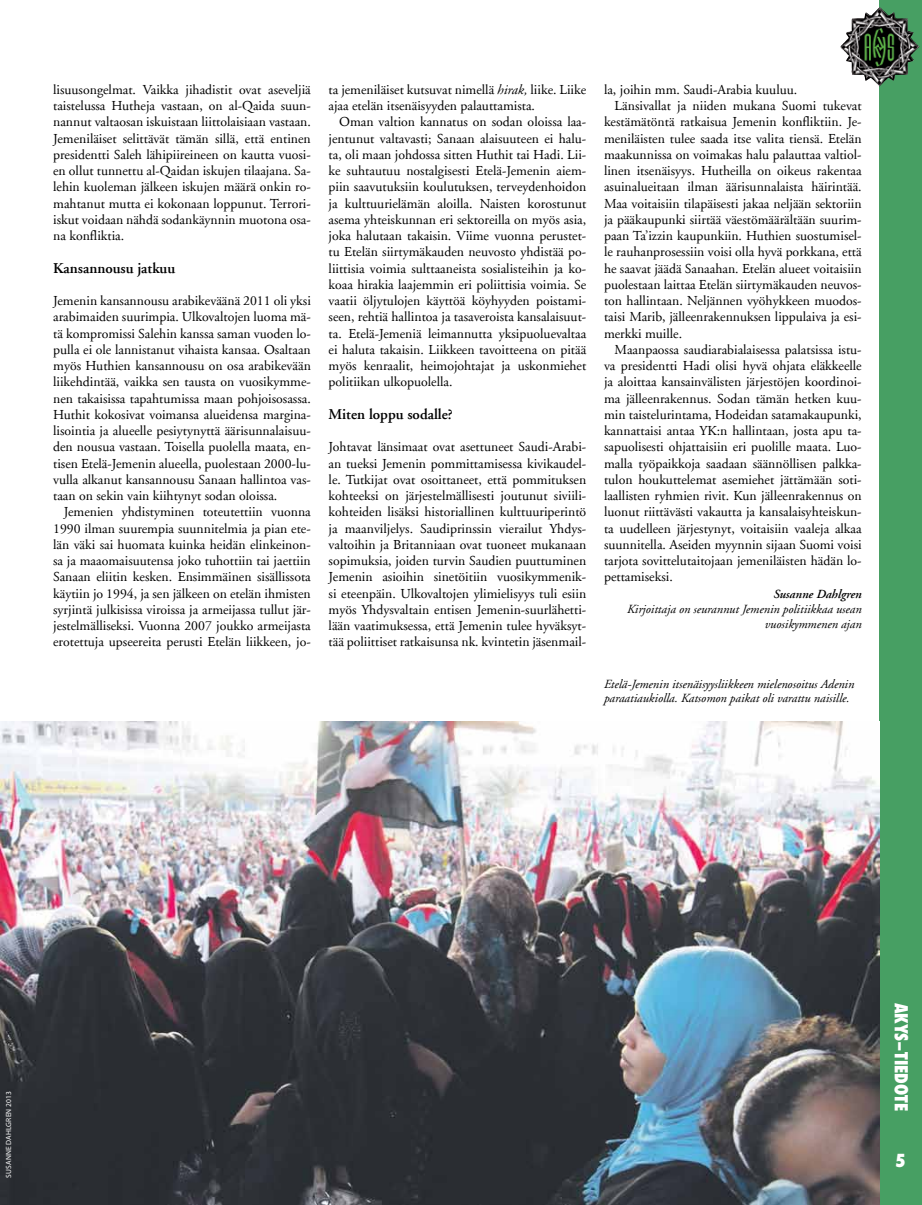
<style>
.page{position:relative;width:922px;height:1205px;background:#fff}
.page>*{position:absolute;margin:0;border:0;box-sizing:border-box;transform-origin:0 0}
.t1{font:800 condensed 17.5px "Futura";color:#fff}
.t2{font:600 15px "Adobe Garamond LT";color:#000}
.t3{font:13.75px/16.2px "Adobe Garamond LT";color:#000;text-align:justify}
.t4{font:italic 12.5px/15px "Adobe Garamond LT";color:#000;text-align:right}
.t5{font:italic 600 12.5px "Adobe Garamond LT";color:#000}
.t6{font:7.5px "Myriad Pro";letter-spacing:.02em;color:#fff}
.s1{font-style:italic}
</style>
<div class="page">
<div style="left:879px;top:0;width:42px;height:1205px;background:#479f63"></div>
<img style="left:840px;top:9px;width:76px;height:77px">
<img style="left:0;top:721px;width:879px;height:484px">
<p class="t3" style="left:53px;top:82px;width:259px">lisuusongelmat. Vaikka jihadistit ovat aseveljiä taistelussa Hutheja vastaan, on al-Qaida suun&shy;nannut valtaosan iskuistaan liittolaisiaan vastaan.<br>Jemeniläiset selittävät tämän sillä, että entinen presidentti Saleh lähipiireineen on kautta vuosi&shy;en ollut tunnettu al-Qaidan iskujen tilaajana. Sa&shy;lehin kuoleman jälkeen iskujen määrä onkin ro&shy;mahtanut mutta ei kokonaan loppunut. Terrori&shy;iskut voidaan nähdä sodankäynnin muotona osa&shy;na konfliktia.</p>
<p class="t2" style="left:53px;top:260px;width:123px">Kansannousu jatkuu</p>
<p class="t3" style="left:53px;top:293px;width:259px">Jemenin kansannousu arabikeväänä 2011 oli yksi arabimaiden suurimpia. Ulkovaltojen luoma mä&shy;tä kompromissi Salehin kanssa saman vuoden lo&shy;pulla ei ole lannistanut vihaista kansaa. Osaltaan myös Huthien kansannousu on osa arabikevään liikehdintää, vaikka sen tausta on vuosikymme&shy;nen takaisissa tapahtumissa maan pohjoisosassa.<br>Huthit kokosivat voimansa alueidensa margina&shy;lisointia ja alueelle pesiytynyttä äärisunnalaisuu&shy;den nousua vastaan. Toisella puolella maata, en&shy;tisen Etelä-Jemenin alueella, puolestaan 2000-lu&shy;vulla alkanut kansannousu Sanaan hallintoa vas&shy;taan on sekin vain kiihtynyt sodan oloissa.</p>
<p class="t3" style="left:53px;top:504px;width:259px;text-indent:11px">Jemenien yhdistyminen toteutettiin vuonna 1990 ilman suurempia suunnitelmia ja pian ete&shy;län väki sai huomata kuinka heidän elinkeinon&shy;sa ja maaomaisuutensa joko tuhottiin tai jaettiin Sanaan eliitin kesken. Ensimmäinen sisällissota käytiin jo 1994, ja sen jälkeen on etelän ihmisten syrjintä julkisissa viroissa ja armeijassa tullut jär&shy;jestelmälliseksi. Vuonna 2007 joukko armeijasta erotettuja upseereita perusti Etelän liikkeen, jo-</p>
<p class="t3" style="left:328px;top:82px;width:259px">ta jemeniläiset kutsuvat nimellä <span class="s1">hirak,</span> liike. Liike ajaa etelän itsenäisyyden palauttamista.</p>
<p class="t3" style="left:328px;top:114px;width:259px;text-indent:11px">Oman valtion kannatus on sodan oloissa laa&shy;jentunut valtavasti; Sanaan alaisuuteen ei halu&shy;ta, oli maan johdossa sitten Huthit tai Hadi. Lii&shy;ke suhtautuu nostalgisesti Etelä-Jemenin aiem&shy;piin saavutuksiin koulutuksen, terveydenhoidon ja kulttuurielämän aloilla. Naisten korostunut asema yhteiskunnan eri sektoreilla on myös asia, joka halutaan takaisin. Viime vuonna perustet&shy;tu Etelän siirtymäkauden neuvosto yhdistää po&shy;liittisia voimia sulttaaneista sosialisteihin ja ko&shy;koaa hirakia laajemmin eri poliittisia voimia. Se vaatii öljytulojen käyttöä köyhyyden poistami&shy;seen, rehtiä hallintoa ja tasaveroista kansalaisuut&shy;ta. Etelä-Jemeniä leimannutta yksipuoluevaltaa ei haluta takaisin. Liikkeen tavoitteena on pitää myös kenraalit, heimojohtajat ja uskonmiehet politiikan ulkopuolella.</p>
<p class="t2" style="left:328px;top:406px;width:126px">Miten loppu sodalle?</p>
<p class="t3" style="left:328px;top:439px;width:259px">Johtavat länsimaat ovat asettuneet Saudi-Arabi&shy;an tueksi Jemenin pommittamisessa kivikaudel&shy;le. Tutkijat ovat osoittaneet, että pommituksen kohteeksi on järjestelmällisesti joutunut siviili&shy;kohteiden lisäksi historiallinen kulttuuriperintö ja maanviljelys. Saudiprinssin vierailut Yhdys&shy;valtoihin ja Britanniaan ovat tuoneet mukanaan sopimuksia, joiden turvin Saudien puuttuminen Jemenin asioihin sinetöitiin vuosikymmenik&shy;si eteenpäin. Ulkovaltojen ylimielisyys tuli esiin myös Yhdysvaltain entisen Jemenin-suurlähetti&shy;lään vaatimuksessa, että Jemenin tulee hyväksyt&shy;tää poliittiset ratkaisunsa nk. kvintetin jäsenmail-</p>
<p class="t3" style="left:604px;top:82px;width:195px">la, joihin mm. Saudi-Arabia kuuluu.</p>
<p class="t3" style="left:614px;top:98px;width:248px">Länsivallat ja niiden mukana Suomi tukevat</p>
<p class="t3" style="left:604px;top:114px;width:259px">kestämätöntä ratkaisua Jemenin konfliktiin. Je-</p>
<p class="t3" style="left:604px;top:130px;width:259px">meniläisten tulee saada itse valita tiensä. Etelän</p>
<p class="t3" style="left:604px;top:147px;width:259px">maakunnissa on voimakas halu palauttaa valtiol-</p>
<p class="t3" style="left:604px;top:163px;width:259px">linen itsenäisyys. Hutheilla on oikeus rakentaa</p>
<p class="t3" style="left:604px;top:179px;width:259px">asuinalueitaan ilman äärisunnalaista häirintää.</p>
<p class="t3" style="left:604px;top:195px;width:259px">Maa voitaisiin tilapäisesti jakaa neljään sektoriin</p>
<p class="t3" style="left:604px;top:212px;width:259px">ja pääkaupunki siirtää väestömäärältään suurim-</p>
<p class="t3" style="left:604px;top:228px;width:259px">paan Ta’izzin kaupunkiin. Huthien suostumisel-</p>
<p class="t3" style="left:604px;top:244px;width:259px">le rauhanprosessiin voisi olla hyvä porkkana, että</p>
<p class="t3" style="left:604px;top:260px;width:259px">he saavat jäädä Sanaahan. Etelän alueet voitaisiin</p>
<p class="t3" style="left:604px;top:277px;width:259px">puolestaan laittaa Etelän siirtymäkauden neuvos-</p>
<p class="t3" style="left:604px;top:293px;width:259px">ton hallintaan. Neljännen vyöhykkeen muodos-</p>
<p class="t3" style="left:604px;top:309px;width:259px">taisi Marib, jälleenrakennuksen lippulaiva ja esi-</p>
<p class="t3" style="left:604px;top:325px;width:80px">merkki muille.</p>
<p class="t3" style="left:614px;top:342px;width:248px">Maanpaossa saudiarabialaisessa palatsissa istu-</p>
<p class="t3" style="left:604px;top:358px;width:259px">va presidentti Hadi olisi hyvä ohjata eläkkeelle</p>
<p class="t3" style="left:604px;top:374px;width:259px">ja aloittaa kansainvälisten järjestöjen koordinoi-</p>
<p class="t3" style="left:604px;top:390px;width:259px">ma jälleenrakennus. Sodan tämän hetken kuu-</p>
<p class="t3" style="left:604px;top:407px;width:259px">min taistelurintama, Hodeidan satamakaupunki,</p>
<p class="t3" style="left:604px;top:423px;width:259px">kannattaisi antaa YK:n hallintaan, josta apu ta-</p>
<p class="t3" style="left:604px;top:439px;width:259px">sapuolisesti ohjattaisiin eri puolille maata. Luo-</p>
<p class="t3" style="left:604px;top:455px;width:259px">malla työpaikkoja saadaan säännöllisen palkka-</p>
<p class="t3" style="left:604px;top:472px;width:259px">tulon houkuttelemat asemiehet jättämään soti-</p>
<p class="t3" style="left:604px;top:488px;width:259px">laallisten ryhmien rivit. Kun jälleenrakennus on</p>
<p class="t3" style="left:604px;top:504px;width:259px">luonut riittävästi vakautta ja kansalaisyhteiskun-</p>
<p class="t3" style="left:604px;top:520px;width:259px">ta uudelleen järjestynyt, voitaisiin vaaleja alkaa</p>
<p class="t3" style="left:604px;top:537px;width:259px">suunnitella. Aseiden myynnin sijaan Suomi voisi</p>
<p class="t3" style="left:604px;top:553px;width:259px">tarjota sovittelutaitojaan jemeniläisten hädän lo-</p>
<p class="t3" style="left:604px;top:569px;width:70px">pettamiseksi.</p>
<p class="t5" style="left:773px;top:587px;width:90px">Susanne Dahlgren</p>
<p class="t4" style="left:627px;top:601px;width:236px">Kirjoittaja on seurannut Jemenin politiikkaa usean vuosikymmenen ajan</p>
<p class="t4" style="left:604px;top:677px;width:252px;line-height:13.8px;text-align:left">Etelä-Jemenin itsenäisyysliikkeen mielenosoitus Adenin paraatiaukiolla. Katsomon paikat oli varattu naisille.</p>
<p class="t6" style="left:4px;top:1178px;width:88px;rotate:-90deg">Susanne Dahlgren 2013</p>
<p class="t1" style="left:912px;top:1002px;width:110px;rotate:90deg">AKYS–TIEDOTE</p>
<p class="t1" style="left:894px;top:1148px;width:12px">5</p>
</div>
